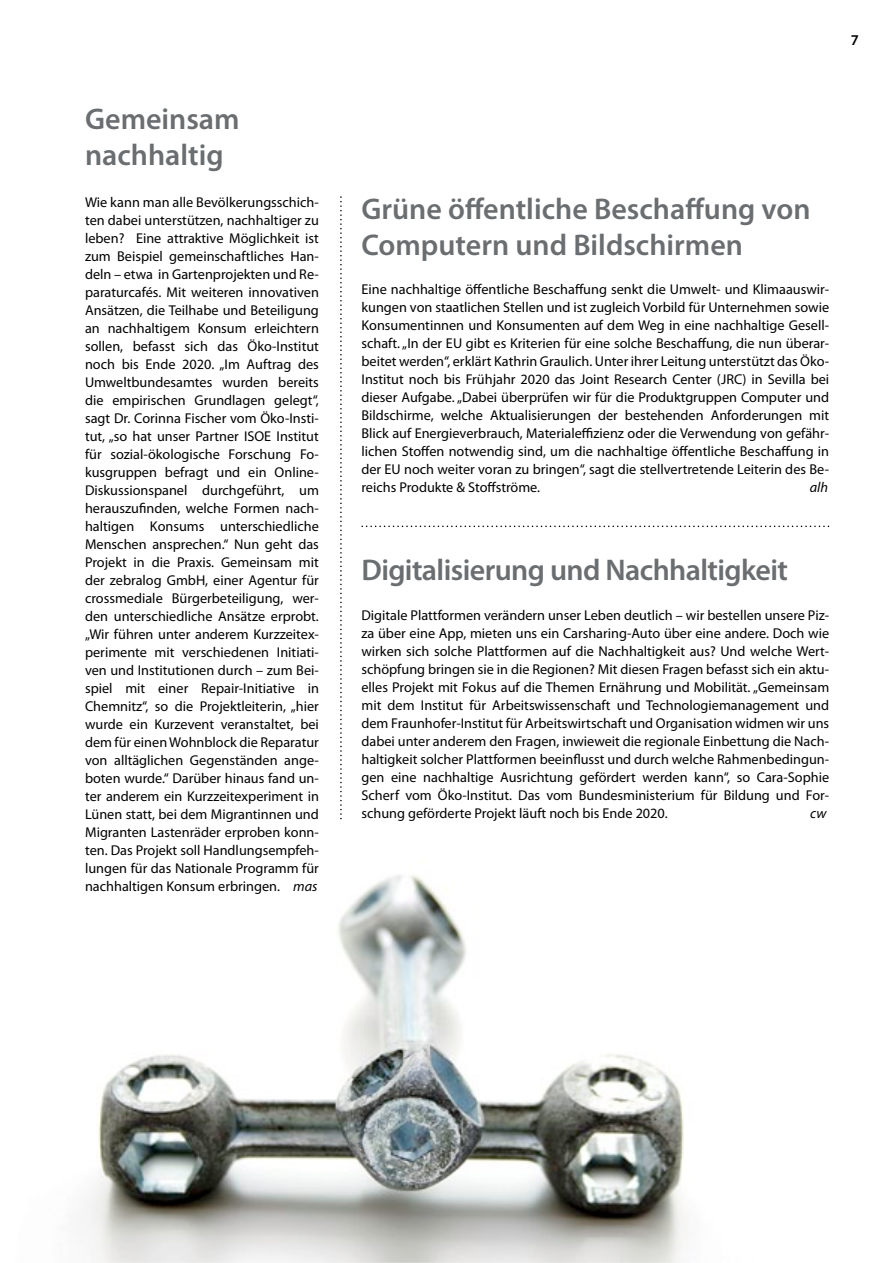
<style>
.page{position:relative;width:893px;height:1263px;background:#fff}
.page>*{position:absolute;margin:0;border:0;box-sizing:border-box;transform-origin:0 0}
.t1{font:600 30px/36px "Myriad Pro";color:#6b6e71}
.t2{font:600 30px "Myriad Pro";letter-spacing:-.02em;color:#6b6e71}
.t3{font:600 15px "Myriad Pro";color:#000}
.t4{font:14.25px/18px "Myriad Pro";color:#000;text-align:justify}
.t5{font:italic 14.25px "Myriad Pro";color:#000}
.s1{font-style:italic}
</style>
<div class="page">
<img style="left:88px;top:817px;width:598px;height:446px">
<img style="left:340px;top:741px;width:2px;height:74px">
<svg style="left:340px;top:196px;width:2px;height:542px"></svg>
<svg style="left:361px;top:526px;width:468px;height:1px"></svg>
<h1 class="t1" style="left:85px;top:100px;width:156px">Gemeinsam nachhaltig</h1>
<p class="t4" style="left:85px;top:193px;width:235px">Wie kann man alle Bevölkerungsschich&shy;ten dabei unterstützen, nachhaltiger zu leben? Eine attraktive Möglichkeit ist zum Beispiel gemeinschaftliches Han&shy;deln – etwa in Gartenprojekten und Re&shy;paraturcafés. Mit weiteren innovativen Ansätzen, die Teilhabe und Beteiligung an nachhaltigem Konsum erleichtern sollen, befasst sich das Öko-Institut noch bis Ende 2020. „Im Auftrag des Umweltbundesamtes wurden bereits die empirischen Grundlagen gelegt“, sagt Dr. Corinna Fischer vom Öko-Insti&shy;tut, „so hat unser Partner ISOE Institut für sozial-ökologische Forschung Fo&shy;kusgruppen befragt und ein Online-Diskussionspanel durchgeführt, um herauszufinden, welche Formen nach&shy;haltigen Konsums unterschiedliche Menschen ansprechen.“ Nun geht das Projekt in die Praxis. Gemeinsam mit der zebralog GmbH, einer Agentur für crossmediale Bürgerbeteiligung, wer&shy;den unterschiedliche Ansätze erprobt. „Wir führen unter anderem Kurzzeitex&shy;perimente mit verschiedenen Initiati&shy;ven und Institutionen durch – zum Bei&shy;spiel mit einer Repair-Initiative in Chemnitz“, so die Projektleiterin, „hier wurde ein Kurzevent veranstaltet, bei dem für einen Wohnblock die Reparatur von alltäglichen Gegenständen ange&shy;boten wurde.“ Darüber hinaus fand un&shy;ter anderem ein Kurzzeitexperiment in Lünen statt, bei dem Migrantinnen und Migranten Lastenräder erproben konn&shy;ten. Das Projekt soll Handlungsempfeh&shy;lungen für das Nationale Programm für nachhaltigen Konsum erbringen. <span class="s1">mas</span></p>
<p class="t3" style="left:851px;top:31px;width:10px">7</p>
<h1 class="t1" style="left:361px;top:190px;width:451px">Grüne öffentliche beschaffung von computern und bildschirmen</h1>
<p class="t4" style="left:361px;top:280px;width:469px">Eine nachhaltige öffentliche Beschaffung senkt die Umwelt- und Klimaauswir&shy;kungen von staatlichen Stellen und ist zugleich Vorbild für Unternehmen sowie Konsumentinnen und Konsumenten auf dem Weg in eine nachhaltige Gesell&shy;schaft. „In der EU gibt es Kriterien für eine solche Beschaffung, die nun überar&shy;beitet werden“, erklärt Kathrin Graulich. Unter ihrer Leitung unterstützt das Öko-Institut noch bis Frühjahr 2020 das Joint Research Center (JRC) in Sevilla bei dieser Aufgabe. „Dabei überprüfen wir für die Produktgruppen Computer und Bildschirme, welche Aktualisierungen der bestehenden Anforderungen mit Blick auf Energieverbrauch, Materialeffizienz oder die Verwendung von gefähr&shy;lichen Stoffen notwendig sind, um die nachhaltige öffentliche Beschaffung in der EU noch weiter voran zu bringen“, sagt die stellvertretende Leiterin des Be&shy;reichs Produkte &amp; Stoffströme.</p>
<p class="t5" style="left:810px;top:479px;width:20px">alh</p>
<h1 class="t2" style="left:361px;top:550px;width:428px">digitalisierung und Nachhaltigkeit</h1>
<p class="t4" style="left:361px;top:606px;width:469px">Digitale Plattformen verändern unser Leben deutlich – wir bestellen unsere Piz&shy;za über eine App, mieten uns ein Carsharing-Auto über eine andere. Doch wie wirken sich solche Plattformen auf die Nachhaltigkeit aus? Und welche Wert&shy;schöpfung bringen sie in die Regionen? Mit diesen Fragen befasst sich ein aktu&shy;elles Projekt mit Fokus auf die Themen Ernährung und Mobilität. „Gemeinsam mit dem Institut für Arbeitswissenschaft und Technologiemanagement und dem Fraunhofer-Institut für Arbeitswirtschaft und Organisation widmen wir uns dabei unter anderem den Fragen, inwieweit die regionale Einbettung die Nach&shy;haltigkeit solcher Plattformen beeinflusst und durch welche Rahmenbedingun&shy;gen eine nachhaltige Ausrichtung gefördert werden kann“, so Cara-Sophie Scherf vom Öko-Institut. Das vom Bundesministerium für Bildung und For&shy;schung geförderte Projekt läuft noch bis Ende 2020.</p>
<p class="t5" style="left:810px;top:804px;width:18px">cw</p>
</div>
